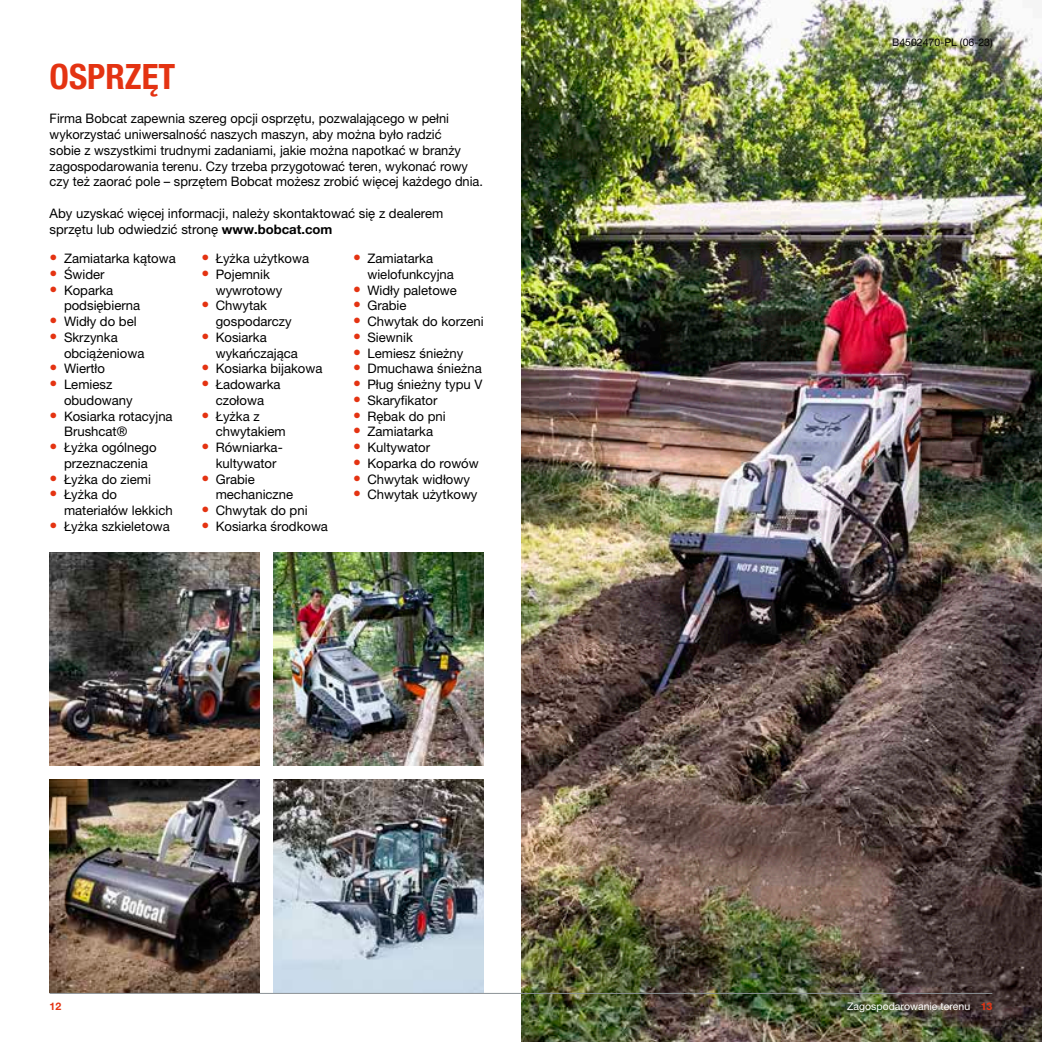
<style>
.page{position:relative;width:1042px;height:1042px;background:#fff}
.page>*{position:absolute;margin:0;border:0;box-sizing:border-box;transform-origin:0 0}
.t1{font:700 condensed 35px "Helvetica Neue LT Pro";color:#e43312}
.t2{font:13.12px/15.8px "Helvetica Neue LT Pro";color:#000}
.t3{font:10.5px "Helvetica Neue LT Pro";color:#fff}
.t4{font:10.5px "Helvetica Neue LT Pro";color:#000}
.t5{font:700 10.5px "Helvetica Neue LT Pro";color:#e43312}
.s1{font-weight:700}
.s2{font-weight:700;font-size:15.75px;color:#e43312}
.s3{font-weight:700;color:#e43312}
</style>
<div class="page">
<img style="left:521px;top:0;width:521px;height:1042px">
<img style="left:50px;top:552px;width:209px;height:213px">
<img style="left:50px;top:779px;width:209px;height:213px">
<img style="left:274px;top:552px;width:210px;height:213px">
<img style="left:274px;top:779px;width:210px;height:213px">
<hr style="left:50px;top:993px;width:942px;height:1px;background:#8b9296">
<h1 class="t1" style="left:50px;top:56px;width:127px">OSPRZĘT</h1>
<p class="t2" style="left:50px;top:110px;width:435px">Firma Bobcat zapewnia szereg opcji osprzętu, pozwalającego w pełni wykorzystać uniwersalność naszych maszyn, aby można było radzić<br>sobie z wszystkimi trudnymi zadaniami, jakie można napotkać w branży zagospodarowania terenu. Czy trzeba przygotować teren, wykonać rowy czy też zaorać pole – sprzętem Bobcat możesz zrobić więcej każdego dnia.</p>
<p class="t2" style="left:50px;top:205px;width:395px">Aby uzyskać więcej informacji, należy skontaktować się z dealerem sprzętu lub odwiedzić stronę <span class="s1">www.bobcat.com</span></p>
<p class="t2" style="left:50px;top:250px;width:128px"><span class="s2">•</span> Zamiatarka kątowa</p>
<p class="t2" style="left:50px;top:266px;width:56px"><span class="s2">•</span> Świder</p>
<p class="t2" style="left:64px;top:282px;width:78px;text-indent:-14px"><span class="s2">•</span> Koparka podsiębierna</p>
<p class="t2" style="left:50px;top:313px;width:89px"><span class="s2">•</span> Widły do bel</p>
<p class="t2" style="left:64px;top:329px;width:82px;text-indent:-14px"><span class="s2">•</span> Skrzynka obciążeniowa</p>
<p class="t2" style="left:50px;top:361px;width:57px"><span class="s2">•</span> Wiertło</p>
<p class="t2" style="left:64px;top:376px;width:70px;text-indent:-14px"><span class="s2">•</span> Lemiesz obudowany</p>
<p class="t2" style="left:64px;top:408px;width:110px;text-indent:-14px"><span class="s2">•</span> Kosiarka rotacyjna<br>Brushcat®</p>
<p class="t2" style="left:50px;top:439px;width:108px;text-align:center"><span class="s2">•</span> Łyżka ogólnego przeznaczenia</p>
<p class="t2" style="left:50px;top:471px;width:103px"><span class="s2">•</span> Łyżka do ziemi</p>
<p class="t2" style="left:64px;top:487px;width:110px;text-indent:-14px"><span class="s2">•</span> Łyżka do materiałów lekkich</p>
<p class="t2" style="left:50px;top:518px;width:122px"><span class="s2">•</span> Łyżka szkieletowa</p>
<p class="t2" style="left:201px;top:250px;width:109px"><span class="s2">•</span> Łyżka użytkowa</p>
<p class="t2" style="left:216px;top:266px;width:68px;text-indent:-14px"><span class="s2">•</span> Pojemnik wywrotowy</p>
<p class="t2" style="left:216px;top:298px;width:78px;text-indent:-14px"><span class="s2">•</span> Chwytak gospodarczy</p>
<p class="t2" style="left:216px;top:329px;width:84px;text-indent:-14px"><span class="s2">•</span> Kosiarka wykańczająca</p>
<p class="t2" style="left:201px;top:361px;width:123px"><span class="s2">•</span> Kosiarka bijakowa</p>
<p class="t2" style="left:201px;top:376px;width:81px;text-align:center"><span class="s2">•</span> Ładowarka czołowa</p>
<p class="t2" style="left:216px;top:408px;width:72px;text-indent:-14px"><span class="s2">•</span> Łyżka z chwytakiem</p>
<p class="t2" style="left:216px;top:439px;width:69px;text-indent:-14px"><span class="s2">•</span> Równiarka&shy;kultywator</p>
<p class="t2" style="left:216px;top:471px;width:79px;text-indent:-14px"><span class="s2">•</span> Grabie mechaniczne</p>
<p class="t2" style="left:201px;top:502px;width:108px"><span class="s2">•</span> Chwytak do pni</p>
<p class="t2" style="left:201px;top:518px;width:128px"><span class="s2">•</span> Kosiarka środkowa</p>
<p class="t2" style="left:367px;top:250px;width:88px;text-indent:-14px"><span class="s2">•</span> Zamiatarka wielofunkcyjna</p>
<p class="t2" style="left:353px;top:282px;width:105px"><span class="s2">•</span> Widły paletowe</p>
<p class="t2" style="left:353px;top:298px;width:55px"><span class="s2">•</span> Grabie</p>
<p class="t2" style="left:353px;top:313px;width:132px"><span class="s2">•</span> Chwytak do korzeni</p>
<p class="t2" style="left:353px;top:329px;width:61px"><span class="s2">•</span> Siewnik</p>
<p class="t2" style="left:353px;top:345px;width:112px"><span class="s2">•</span> Lemiesz śnieżny</p>
<p class="t2" style="left:353px;top:361px;width:130px"><span class="s2">•</span> Dmuchawa śnieżna</p>
<p class="t2" style="left:353px;top:376px;width:131px"><span class="s2">•</span> Pług śnieżny typu V</p>
<p class="t2" style="left:353px;top:392px;width:86px"><span class="s2">•</span> Skaryfikator</p>
<p class="t2" style="left:353px;top:408px;width:94px"><span class="s2">•</span> Rębak do pni</p>
<p class="t2" style="left:353px;top:424px;width:82px"><span class="s2">•</span> Zamiatarka</p>
<p class="t2" style="left:353px;top:439px;width:79px"><span class="s2">•</span> Kultywator</p>
<p class="t2" style="left:353px;top:455px;width:127px"><span class="s2">•</span> Koparka do rowów</p>
<p class="t2" style="left:353px;top:471px;width:118px"><span class="s2">•</span> Chwytak widłowy</p>
<p class="t2" style="left:353px;top:487px;width:126px"><span class="s2">•</span> Chwytak użytkowy</p>
<p class="t5" style="left:50px;top:999px;width:13px">12</p>
<p class="t4" style="left:892px;top:36px;width:102px">B4502470-PL (06-23)</p>
<p class="t3" style="left:847px;top:999px;width:147px">Zagospodarowanie terenu <span class="s3">13</span></p>
</div>
